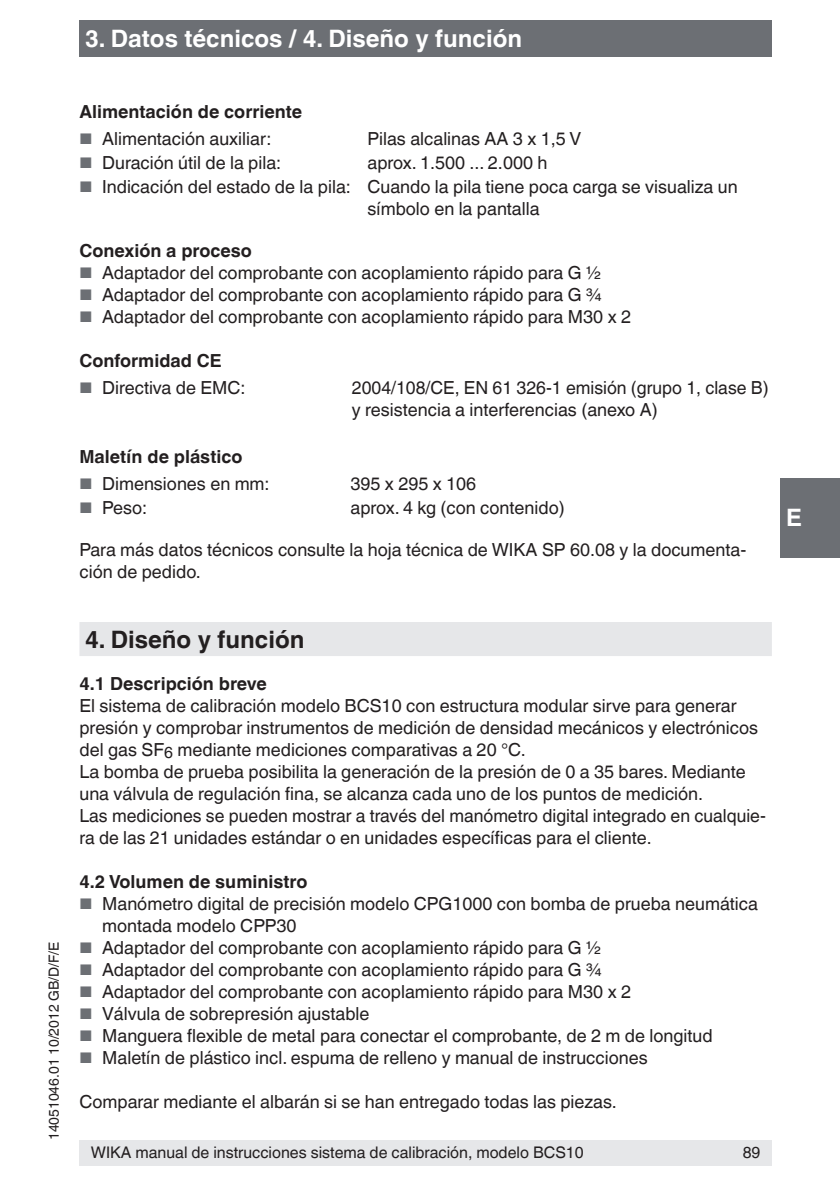
<style>
.page{position:relative;width:840px;height:1191px;background:#fff}
.page>*{position:absolute;margin:0;border:0;box-sizing:border-box;transform-origin:0 0}
.t1{font:700 24px "Helvetica World";color:#fff}
.t2{font:700 24px "Helvetica World";color:#231f20}
.t3{font:18px/22px "Helvetica World";color:#231f20}
.t4{font:700 18px "Helvetica World";color:#231f20}
.t5{font:16px "Helvetica World";color:#231f20}
.t6{font:14px "Helvetica World";color:#231f20}
.s1{font-size:15.4px;color:#6c6f74}
</style>
<div class="page">
<div style="left:79px;top:1140px;width:692px;height:25px;background:#e6e7e9"></div>
<div style="left:79px;top:20px;width:692px;height:37px;background:#6c6f74"></div>
<div style="left:780px;top:478px;width:59px;height:79px;background:#6c6f74"></div>
<div style="left:79px;top:622px;width:692px;height:34px;background:#e6e7e9"></div>
<h1 class="t1" style="left:85px;top:25px;width:438px">3. Datos técnicos / 4. Diseño y función</h1>
<p class="t6" style="left:46px;top:1140px;width:200px;rotate:-90deg">14051046.01 10/2012 GB/D/F/E</p>
<p class="t4" style="left:79px;top:101px;width:224px">Alimentación de corriente</p>
<p class="t3" style="left:79px;top:127px;width:193px"><span class="s1">■</span> Alimentación auxiliar:</p>
<p class="t3" style="left:367px;top:127px;width:215px">Pilas alcalinas AA 3 x 1,5 V</p>
<p class="t3" style="left:79px;top:152px;width:203px"><span class="s1">■</span> Duración útil de la pila:</p>
<p class="t3" style="left:367px;top:152px;width:181px">aprox. 1.500 ... 2.000 h</p>
<p class="t3" style="left:367px;top:176px;width:371px;text-indent:-288px"><span class="s1">■</span> Indicación del estado de la pila: Cuando la pila tiene poca carga se visualiza un símbolo en la pantalla</p>
<p class="t4" style="left:79px;top:240px;width:174px">Conexión a proceso</p>
<p class="t3" style="left:79px;top:262px;width:523px"><span class="s1">■</span> Adaptador del comprobante con acoplamiento rápido para G ½</p>
<p class="t3" style="left:79px;top:284px;width:523px"><span class="s1">■</span> Adaptador del comprobante con acoplamiento rápido para G ¾</p>
<p class="t3" style="left:79px;top:306px;width:553px"><span class="s1">■</span> Adaptador del comprobante con acoplamiento rápido para M30 x 2</p>
<p class="t4" style="left:79px;top:350px;width:144px">Conformidad CE</p>
<p class="t3" style="left:79px;top:376px;width:167px"><span class="s1">■</span> Directiva de EMC:</p>
<p class="t3" style="left:351px;top:376px;width:418px">2004/108/CE, EN 61 326-1 emisión (grupo 1, clase B) y resistencia a interferencias (anexo A)</p>
<p class="t4" style="left:79px;top:446px;width:164px">Maletín de plástico</p>
<p class="t3" style="left:79px;top:472px;width:191px"><span class="s1">■</span> Dimensiones en mm:</p>
<p class="t3" style="left:350px;top:472px;width:127px">395 x 295 x 106</p>
<p class="t3" style="left:79px;top:496px;width:69px"><span class="s1">■</span> Peso:</p>
<p class="t3" style="left:350px;top:496px;width:216px">aprox. 4 kg (con contenido)</p>
<p class="t3" style="left:79px;top:538px;width:668px">Para más datos técnicos consulte la hoja técnica de WIKA SP 60.08 y la documenta&shy;ción de pedido.</p>
<h1 class="t2" style="left:85px;top:625px;width:221px">4. Diseño y función</h1>
<p class="t4" style="left:79px;top:673px;width:189px">4.1 Descripción breve</p>
<p class="t3" style="left:79px;top:694px;width:687px">El sistema de calibración modelo BCS10 con estructura modular sirve para generar presión y comprobar instrumentos de medición de densidad mecánicos y electrónicos del gas SF<sub>6</sub> mediante mediciones comparativas a 20 °C.<br>La bomba de prueba posibilita la generación de la presión de 0 a 35 bares. Mediante una válvula de regulación fina, se alcanza cada uno de los puntos de medición.<br>Las mediciones se pueden mostrar a través del manómetro digital integrado en cualquie&shy;ra de las 21 unidades estándar o en unidades específicas para el cliente.</p>
<p class="t4" style="left:79px;top:871px;width:229px">4.2 Volumen de suministro</p>
<p class="t3" style="left:102px;top:892px;width:657px;text-indent:-23px"><span class="s1">■</span> Manómetro digital de precisión modelo CPG1000 con bomba de prueba neumática montada modelo CPP30</p>
<p class="t3" style="left:79px;top:936px;width:523px"><span class="s1">■</span> Adaptador del comprobante con acoplamiento rápido para G ½</p>
<p class="t3" style="left:79px;top:958px;width:523px"><span class="s1">■</span> Adaptador del comprobante con acoplamiento rápido para G ¾</p>
<p class="t3" style="left:79px;top:980px;width:553px"><span class="s1">■</span> Adaptador del comprobante con acoplamiento rápido para M30 x 2</p>
<p class="t3" style="left:79px;top:1002px;width:291px"><span class="s1">■</span> Válvula de sobrepresión ajustable</p>
<p class="t3" style="left:79px;top:1024px;width:634px"><span class="s1">■</span> Manguera flexible de metal para conectar el comprobante, de 2 m de longitud</p>
<p class="t3" style="left:79px;top:1046px;width:569px"><span class="s1">■</span> Maletín de plástico incl. espuma de relleno y manual de instrucciones</p>
<p class="t3" style="left:79px;top:1090px;width:538px">Comparar mediante el albarán si se han entregado todas las piezas.</p>
<p class="t5" style="left:91px;top:1143px;width:494px">WIKA manual de instrucciones sistema de calibración, modelo BCS10</p>
<p class="t5" style="left:742px;top:1143px;width:19px">89</p>
<h1 class="t1" style="left:785px;top:504px;width:17px">E</h1>
</div>
